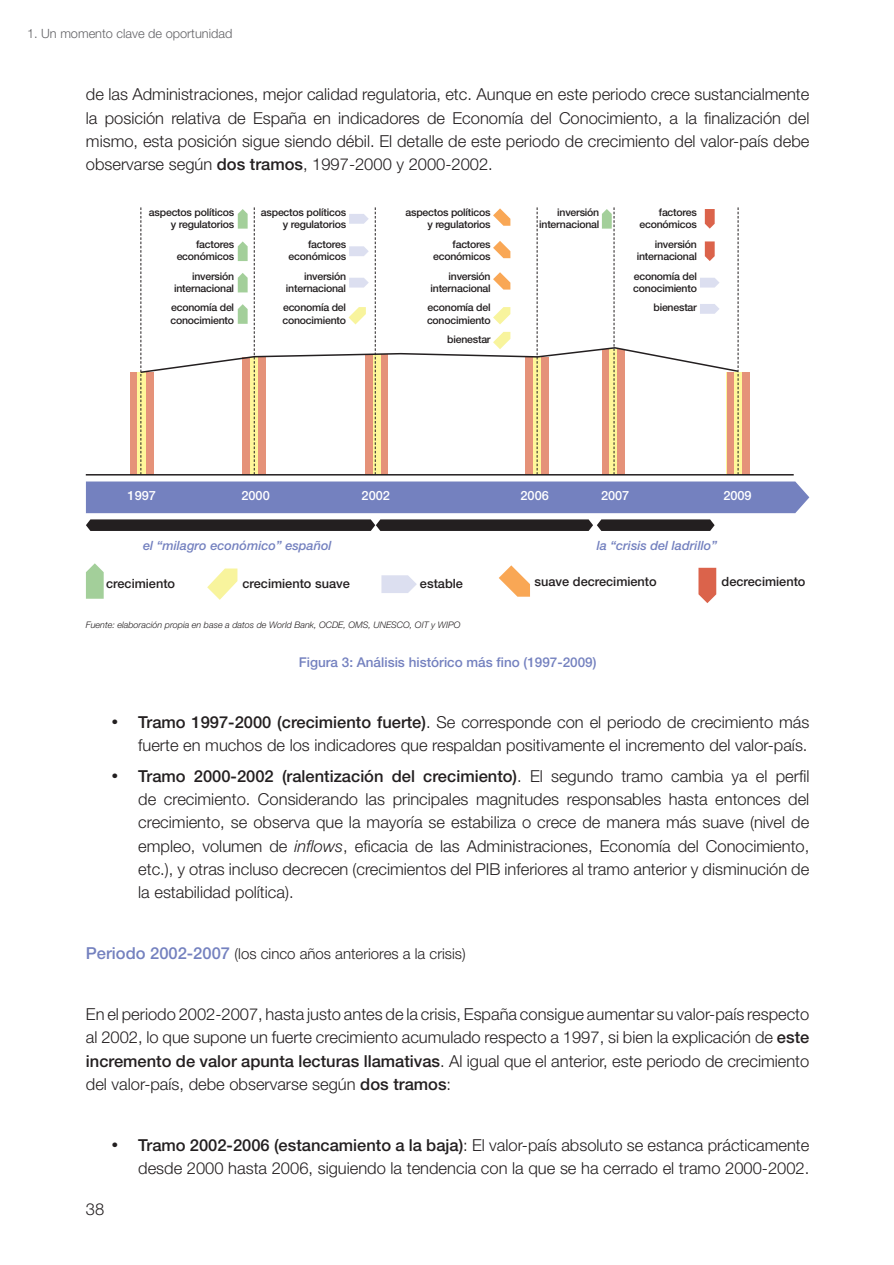
<style>
.page{position:relative;width:894px;height:1265px;background:#fff}
.page>*{position:absolute;margin:0;border:0;box-sizing:border-box;transform-origin:0 0}
.t1{font:300 16.5px/23.2px "Helvetica Neue";color:#231f20;text-align:justify}
.t2{font:300 15px "Helvetica Neue";color:#231f20}
.t3{font:500 13.5px "Helvetica Neue";color:#7481bf}
.t4{font:500 12.75px "Helvetica Neue";color:#231f20}
.t5{font:italic 500 12.75px "Helvetica Neue";color:#7481bf}
.t6{font:300 12.75px "Helvetica Neue";color:#636366}
.t7{font:500 12.75px "Helvetica Neue";color:#fff}
.t8{font:500 10.5px/12.8px "Helvetica Neue";letter-spacing:-.02em;color:#231f20;text-align:right}
.t9{font:italic 300 9px "Helvetica Neue";color:#231f20}
.s1{font-weight:500}
.s2{font-style:italic}
.s3{font-weight:500;font-size:16.5px;color:#7481bf}
</style>
<div class="page">
<div style="left:86px;top:481px;width:723px;height:32px;background:#7481bf"></div>
<svg style="left:86px;top:519px;width:628px;height:12px;background:#302d2e"></svg>
<svg style="left:86px;top:563px;width:18px;height:35px"></svg>
<svg style="left:207px;top:568px;width:30px;height:31px"></svg>
<svg style="left:381px;top:575px;width:36px;height:18px"></svg>
<svg style="left:499px;top:565px;width:31px;height:31px"></svg>
<svg style="left:698px;top:567px;width:18px;height:36px"></svg>
<div style="left:130px;top:372px;width:23px;height:102px;background:#fff79a"></div>
<div style="left:130px;top:372px;width:7px;height:102px;background:#e59279"></div>
<div style="left:726px;top:372px;width:23px;height:102px;background:#fff79a"></div>
<div style="left:742px;top:372px;width:7px;height:102px;background:#e59279"></div>
<hr style="left:86px;top:474px;width:707px;height:1px;background:#231f20">
<svg style="left:140px;top:207px;width:599px;height:267px"></svg>
<p class="t6" style="left:27px;top:26px;width:207px">1. Un momento clave de oportunidad</p>
<p class="t1" style="left:86px;top:82px;width:724px">de las Administraciones, mejor calidad regulatoria, etc. Aunque en este periodo crece sustancialmente la posición relativa de España en indicadores de Economía del Conocimiento, a la finalización del mismo, esta posición sigue siendo débil. El detalle de este periodo de crecimiento del valor-país debe observarse según <span class="s1">dos tramos</span>, 1997-2000 y 2000-2002.</p>
<p class="t8" style="left:149px;top:205px;width:87px">aspectos políticos y regulatorios</p>
<p class="t8" style="left:177px;top:237px;width:59px">factores económicos</p>
<p class="t8" style="left:174px;top:269px;width:62px">inversión internacional</p>
<p class="t8" style="left:170px;top:301px;width:65px;text-align:left">economía del conocimiento</p>
<p class="t8" style="left:261px;top:205px;width:87px">aspectos políticos y regulatorios</p>
<p class="t8" style="left:288px;top:237px;width:59px">factores económicos</p>
<p class="t8" style="left:286px;top:269px;width:62px">inversión internacional</p>
<p class="t8" style="left:282px;top:301px;width:65px;text-align:left">economía del conocimiento</p>
<p class="t8" style="left:405px;top:205px;width:87px">aspectos políticos y regulatorios</p>
<p class="t8" style="left:433px;top:237px;width:59px">factores económicos</p>
<p class="t8" style="left:430px;top:269px;width:62px">inversión internacional</p>
<p class="t8" style="left:427px;top:301px;width:65px;text-align:left">economía del conocimiento</p>
<p class="t8" style="left:447px;top:333px;width:45px">bienestar</p>
<p class="t8" style="left:539px;top:205px;width:62px">inversión internacional</p>
<p class="t8" style="left:639px;top:205px;width:59px">factores económicos</p>
<p class="t8" style="left:636px;top:237px;width:62px">inversión internacional</p>
<p class="t8" style="left:633px;top:269px;width:65px;text-align:left">economía del conocimiento</p>
<p class="t8" style="left:653px;top:301px;width:45px">bienestar</p>
<p class="t7" style="left:127px;top:488px;width:30px">1997</p>
<p class="t7" style="left:241px;top:488px;width:30px">2000</p>
<p class="t7" style="left:361px;top:488px;width:30px">2002</p>
<p class="t7" style="left:520px;top:488px;width:30px">2006</p>
<p class="t7" style="left:601px;top:488px;width:30px">2007</p>
<p class="t7" style="left:723px;top:488px;width:30px">2009</p>
<p class="t5" style="left:143px;top:538px;width:190px">el “milagro económico” español</p>
<p class="t5" style="left:596px;top:538px;width:122px">la “crisis del ladrillo”</p>
<p class="t4" style="left:106px;top:575px;width:70px">crecimiento</p>
<p class="t4" style="left:242px;top:575px;width:109px">crecimiento suave</p>
<p class="t4" style="left:420px;top:575px;width:44px">estable</p>
<p class="t4" style="left:534px;top:573px;width:124px">suave decrecimiento</p>
<p class="t4" style="left:721px;top:573px;width:85px">decrecimiento</p>
<p class="t9" style="left:86px;top:619px;width:376px">Fuente: elaboración propia en base a datos de World Bank, OCDE, OMS, UNESCO, OIT y WIPO</p>
<p class="t3" style="left:299px;top:654px;width:299px">Figura 3: Análisis histórico más fino (1997-2009)</p>
<p class="t1" style="left:111px;top:710px;width:699px;text-align:right">• <span class="s1">Tramo 1997-2000 (crecimiento fuerte)</span>. Se corresponde con el periodo de crecimiento más fuerte en muchos de los indicadores que respaldan positivamente el incremento del valor-país.</p>
<p class="t1" style="left:138px;top:763px;width:672px;text-indent:-27px">• <span class="s1">Tramo 2000-2002 (ralentización del crecimiento)</span>. El segundo tramo cambia ya el perfil de crecimiento. Considerando las principales magnitudes responsables hasta entonces del crecimiento, se observa que la mayoría se estabiliza o crece de manera más suave (nivel de empleo, volumen de <span class="s2">inflows</span>, eficacia de las Administraciones, Economía del Conocimiento, etc.), y otras incluso decrecen (crecimientos del PIB inferiores al tramo anterior y disminución de la estabilidad política).</p>
<p class="t2" style="left:86px;top:944px;width:381px"><span class="s3">Periodo 2002-2007</span> (los cinco años anteriores a la crisis)</p>
<p class="t1" style="left:86px;top:1002px;width:724px">En el periodo 2002-2007, hasta justo antes de la crisis, España consigue aumentar su valor-país respecto al 2002, lo que supone un fuerte crecimiento acumulado respecto a 1997, si bien la explicación de <span class="s1">este incremento de valor apunta lecturas llamativas</span>. Al igual que el anterior, este periodo de crecimiento del valor-país, debe observarse según <span class="s1">dos tramos</span>:</p>
<p class="t1" style="left:111px;top:1132px;width:699px;text-align:right">• <span class="s1">Tramo 2002-2006 (estancamiento a la baja)</span>: El valor-país absoluto se estanca prácticamente desde 2000 hasta 2006, siguiendo la tendencia con la que se ha cerrado el tramo 2000-2002.</p>
<p class="t1" style="left:86px;top:1196px;width:20px">38</p>
</div>
